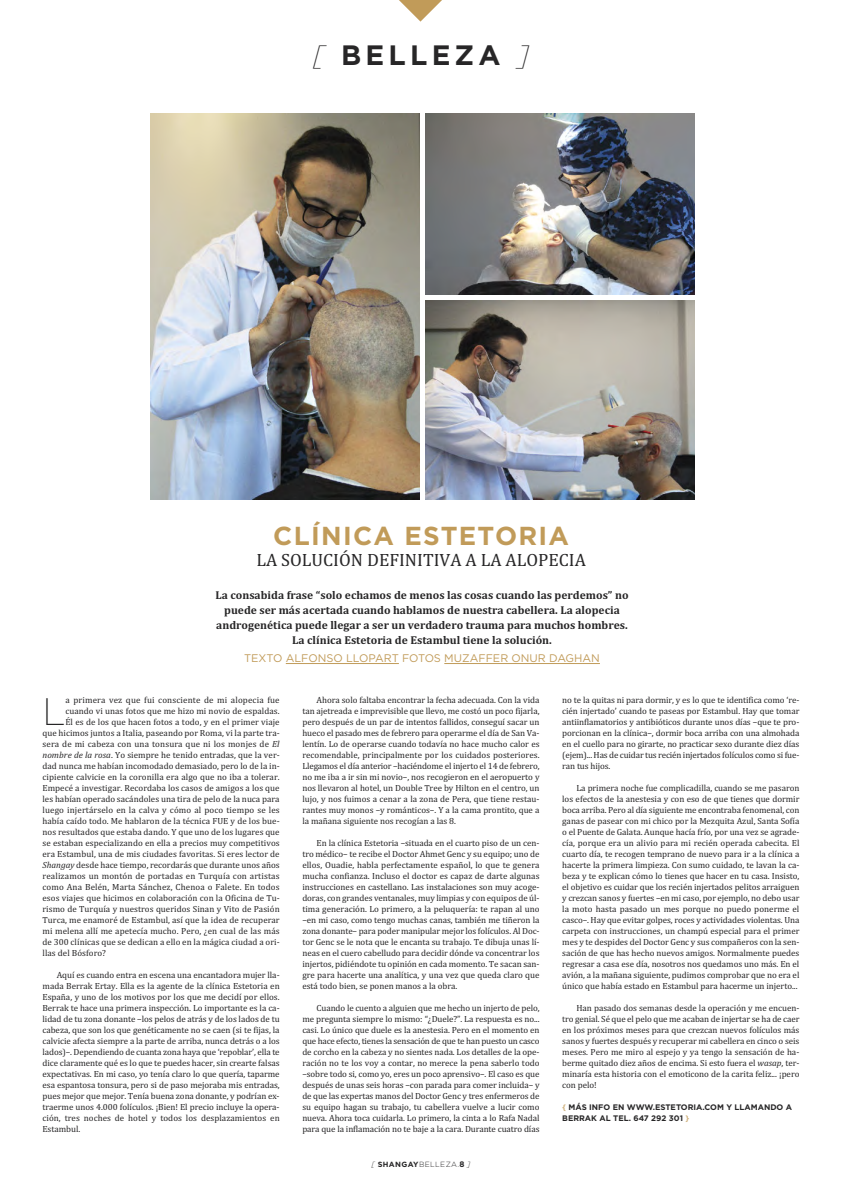
<style>
.page{position:relative;width:842px;height:1191px;background:#fff}
.page>*{position:absolute;margin:0;border:0;box-sizing:border-box;transform-origin:0 0}
.t1{font:200 38.3px "Gotham";color:#272627}
.t2{font:700 28px "Gotham";letter-spacing:.15em;color:#272627}
.t3{font:700 26px "Gotham";letter-spacing:.05em;color:#c19b59}
.t4{font:18px "Cambria";color:#272627}
.t5{font:700 11.5px/15px "Cambria";color:#272627;text-align:center}
.t6{font:11px "Gotham";color:#c19b59}
.t7{font:9px/11px "Cambria";letter-spacing:.005em;color:#272627;text-align:justify}
.t8{font:700 8px/11px "Gotham";color:#272627}
.t9{font:300 7.5px "Gotham";letter-spacing:.05em;color:#272627}
.s1{font-weight:200;font-style:italic}
.s2{font-family:"Cambria Italic OTF"}
.s3{font-style:italic}
.s4{font-weight:700}
.s5{font-weight:700;font-size:8px}
.s6{color:#ceaf7a}
</style>
<div class="page">
<img style="left:151px;top:113px;width:269px;height:386px">
<img style="left:426px;top:113px;width:269px;height:182px">
<img style="left:426px;top:300px;width:269px;height:199px">
<hr style="left:286px;top:663px;width:113px;height:1px;background:#c19b59">
<hr style="left:444px;top:663px;width:156px;height:1px;background:#c19b59">
<svg style="left:399px;top:0;width:43px;height:22px"></svg>
<h2 class="t2" style="left:313px;top:46px;width:218px"><span class="s1">[</span> BELLEZA <span class="s1">]</span></h2>
<h3 class="t3" style="left:273px;top:527px;width:297px">CLÍNICA ESTETORIA</h3>
<h3 class="t4" style="left:256px;top:549px;width:331px">LA SOLUCIÓN DEFINITIVA A LA ALOPECIA</h3>
<p class="t5" style="left:215px;top:588px;width:415px">La consabida frase “solo echamos de menos las cosas cuando las perdemos” no puede ser más acertada cuando hablamos de nuestra cabellera. La alopecia androgenética puede llegar a ser un verdadero trauma para muchos hombres.<br>La clínica Estetoria de Estambul tiene la solución.</p>
<p class="t6" style="left:244px;top:654px;width:357px">TEXTO ALFONSO LLOPART FOTOS MUZAFFER ONUR DAGHAN</p>
<h1 class="t1" style="left:43px;top:698px;width:24px">L</h1>
<p class="t7" style="left:65px;top:694px;width:216px">a primera vez que fui consciente de mi alopecia fue</p>
<p class="t7" style="left:65px;top:705px;width:216px">cuando vi unas fotos que me hizo mi novio de espaldas.</p>
<p class="t7" style="left:65px;top:716px;width:216px">Él es de los que hacen fotos a todo, y en el primer viaje</p>
<p class="t7" style="left:43px;top:727px;width:239px">que hicimos juntos a Italia, paseando por Roma, vi la parte tra-</p>
<p class="t7" style="left:43px;top:738px;width:239px">sera de mi cabeza con una tonsura que ni los monjes de <span class="s2">El</span></p>
<p class="t7" style="left:43px;top:749px;width:239px"><span class="s2">nombre de la rosa</span>. Yo siempre he tenido entradas, que la ver-</p>
<p class="t7" style="left:43px;top:760px;width:239px">dad nunca me habían incomodado demasiado, pero lo de la in-</p>
<p class="t7" style="left:43px;top:771px;width:239px">cipiente calvicie en la coronilla era algo que no iba a tolerar.</p>
<p class="t7" style="left:43px;top:782px;width:239px">Empecé a investigar. Recordaba los casos de amigos a los que</p>
<p class="t7" style="left:43px;top:793px;width:239px">les habían operado sacándoles una tira de pelo de la nuca para</p>
<p class="t7" style="left:43px;top:804px;width:239px">luego injertárselo en la calva y cómo al poco tiempo se les</p>
<p class="t7" style="left:43px;top:815px;width:239px">había caído todo. Me hablaron de la técnica FUE y de los bue-</p>
<p class="t7" style="left:43px;top:826px;width:239px">nos resultados que estaba dando. Y que uno de los lugares que</p>
<p class="t7" style="left:43px;top:837px;width:239px">se estaban especializando en ella a precios muy competitivos</p>
<p class="t7" style="left:43px;top:848px;width:239px">era Estambul, una de mis ciudades favoritas. Si eres lector de</p>
<p class="t7" style="left:43px;top:859px;width:239px"><span class="s2">Shangay</span> desde hace tiempo, recordarás que durante unos años</p>
<p class="t7" style="left:43px;top:870px;width:239px">realizamos un montón de portadas en Turquía con artistas</p>
<p class="t7" style="left:43px;top:881px;width:239px">como Ana Belén, Marta Sánchez, Chenoa o Falete. En todos</p>
<p class="t7" style="left:43px;top:892px;width:239px">esos viajes que hicimos en colaboración con la Oficina de Tu-</p>
<p class="t7" style="left:43px;top:903px;width:239px">rismo de Turquía y nuestros queridos Sinan y Vito de Pasión</p>
<p class="t7" style="left:43px;top:914px;width:239px">Turca, me enamoré de Estambul, así que la idea de recuperar</p>
<p class="t7" style="left:43px;top:925px;width:239px">mi melena allí me apetecía mucho. Pero, ¿en cual de las más</p>
<p class="t7" style="left:43px;top:936px;width:239px">de 300 clínicas que se dedican a ello en la mágica ciudad a ori-</p>
<p class="t7" style="left:43px;top:947px;width:65px">llas del Bósforo?</p>
<p class="t7" style="left:43px;top:969px;width:239px;text-indent:14px">Aquí es cuando entra en escena una encantadora mujer lla&shy;mada Berrak Ertay. Ella es la agente de la clínica Estetoria en España, y uno de los motivos por los que me decidí por ellos.<br>Berrak te hace una primera inspección. Lo importante es la ca&shy;lidad de tu zona donante –los pelos de atrás y de los lados de tu cabeza, que son los que genéticamente no se caen (si te fijas, la calvicie afecta siempre a la parte de arriba, nunca detrás o a los lados)–. Dependiendo de cuanta zona haya que ‘repoblar’, ella te dice claramente qué es lo que te puedes hacer, sin crearte falsas expectativas. En mi caso, yo tenía claro lo que quería, taparme esa espantosa tonsura, pero si de paso mejoraba mis entradas, pues mejor que mejor. Tenía buena zona donante, y podrían ex&shy;traerme unos 4.000 folículos. ¡Bien! El precio incluye la opera&shy;ción, tres noches de hotel y todos los desplazamientos en Estambul.</p>
<p class="t7" style="left:302px;top:694px;width:239px;text-indent:14px">Ahora solo faltaba encontrar la fecha adecuada. Con la vida tan ajetreada e imprevisible que llevo, me costó un poco fijarla, pero después de un par de intentos fallidos, conseguí sacar un hueco el pasado mes de febrero para operarme el día de San Va&shy;lentín. Lo de operarse cuando todavía no hace mucho calor es recomendable, principalmente por los cuidados posteriores.<br>Llegamos el día anterior –haciéndome el injerto el 14 de febrero, no me iba a ir sin mi novio–, nos recogieron en el aeropuerto y nos llevaron al hotel, un Double Tree by Hilton en el centro, un lujo, y nos fuimos a cenar a la zona de Pera, que tiene restau&shy;rantes muy monos –y románticos–. Y a la cama prontito, que a la mañana siguiente nos recogían a las 8.</p>
<p class="t7" style="left:302px;top:837px;width:239px;text-indent:14px">En la clínica Estetoria –situada en el cuarto piso de un cen&shy;tro médico– te recibe el Doctor Ahmet Genc y su equipo; uno de ellos, Ouadie, habla perfectamente español, lo que te genera mucha confianza. Incluso el doctor es capaz de darte algunas instrucciones en castellano. Las instalaciones son muy acoge&shy;doras, con grandes ventanales, muy limpias y con equipos de úl&shy;tima generación. Lo primero, a la peluquería: te rapan al uno –en mi caso, como tengo muchas canas, también me tiñeron la zona donante– para poder manipular mejor los folículos. Al Doc&shy;tor Genc se le nota que le encanta su trabajo. Te dibuja unas lí&shy;neas en el cuero cabelludo para decidir dónde va concentrar los injertos, pidiéndote tu opinión en cada momento. Te sacan san&shy;gre para hacerte una analítica, y una vez que queda claro que está todo bien, se ponen manos a la obra.</p>
<p class="t7" style="left:302px;top:1002px;width:239px;text-indent:14px">Cuando le cuento a alguien que me hecho un injerto de pelo, me pregunta siempre lo mismo: “¿Duele?”. La respuesta es no... casi. Lo único que duele es la anestesia. Pero en el momento en que hace efecto, tienes la sensación de que te han puesto un casco de corcho en la cabeza y no sientes nada. Los detalles de la ope&shy;ración no te los voy a contar, no merece la pena saberlo todo –sobre todo si, como yo, eres un poco aprensivo–. El caso es que después de unas seis horas –con parada para comer incluida– y de que las expertas manos del Doctor Genc y tres enfermeros de su equipo hagan su trabajo, tu cabellera vuelve a lucir como nueva. Ahora toca cuidarla. Lo primero, la cinta a lo Rafa Nadal para que la inflamación no te baje a la cara. Durante cuatro días</p>
<p class="t9" style="left:371px;top:1161px;width:100px"><span class="s3">[</span> <span class="s4">SHANGAY</span>BELLEZA.<span class="s5">8</span> <span class="s3">]</span></p>
<p class="t7" style="left:562px;top:694px;width:239px">no te la quitas ni para dormir, y es lo que te identifica como ‘re&shy;cién injertado’ cuando te paseas por Estambul. Hay que tomar antiinflamatorios y antibióticos durante unos días –que te pro&shy;porcionan en la clínica–, dormir boca arriba con una almohada en el cuello para no girarte, no practicar sexo durante diez días (ejem)... Has de cuidar tus recién injertados folículos como si fue&shy;ran tus hijos.</p>
<p class="t7" style="left:562px;top:782px;width:239px;text-indent:14px">La primera noche fue complicadilla, cuando se me pasaron los efectos de la anestesia y con eso de que tienes que dormir boca arriba. Pero al día siguiente me encontraba fenomenal, con ganas de pasear con mi chico por la Mezquita Azul, Santa Sofía o el Puente de Galata. Aunque hacía frío, por una vez se agrade&shy;cía, porque era un alivio para mi recién operada cabecita. El cuarto día, te recogen temprano de nuevo para ir a la clínica a hacerte la primera limpieza. Con sumo cuidado, te lavan la ca&shy;beza y te explican cómo lo tienes que hacer en tu casa. Insisto, el objetivo es cuidar que los recién injertados pelitos arraiguen y crezcan sanos y fuertes –en mi caso, por ejemplo, no debo usar la moto hasta pasado un mes porque no puedo ponerme el casco–. Hay que evitar golpes, roces y actividades violentas. Una carpeta con instrucciones, un champú especial para el primer mes y te despides del Doctor Genc y sus compañeros con la sen&shy;sación de que has hecho nuevos amigos. Normalmente puedes regresar a casa ese día, nosotros nos quedamos uno más. En el avión, a la mañana siguiente, pudimos comprobar que no era el único que había estado en Estambul para hacerme un injerto...</p>
<p class="t7" style="left:562px;top:1002px;width:239px;text-indent:14px">Han pasado dos semanas desde la operación y me encuen&shy;tro genial. Sé que el pelo que me acaban de injertar se ha de caer en los próximos meses para que crezcan nuevos folículos más sanos y fuertes después y recuperar mi cabellera en cinco o seis meses. Pero me miro al espejo y ya tengo la sensación de ha&shy;berme quitado diez años de encima. Si esto fuera el <span class="s2">wasap</span>, ter&shy;minaría esta historia con el emoticono de la carita feliz... ¡pero con pelo!</p>
<p class="t8" style="left:562px;top:1102px;width:231px"><span class="s6">{</span> MÁS INFO EN WWW.ESTETORIA.COM Y LLAMANDO A<br>BERRAK AL TEL. 647 292 301 <span class="s6">}</span></p>
</div>
